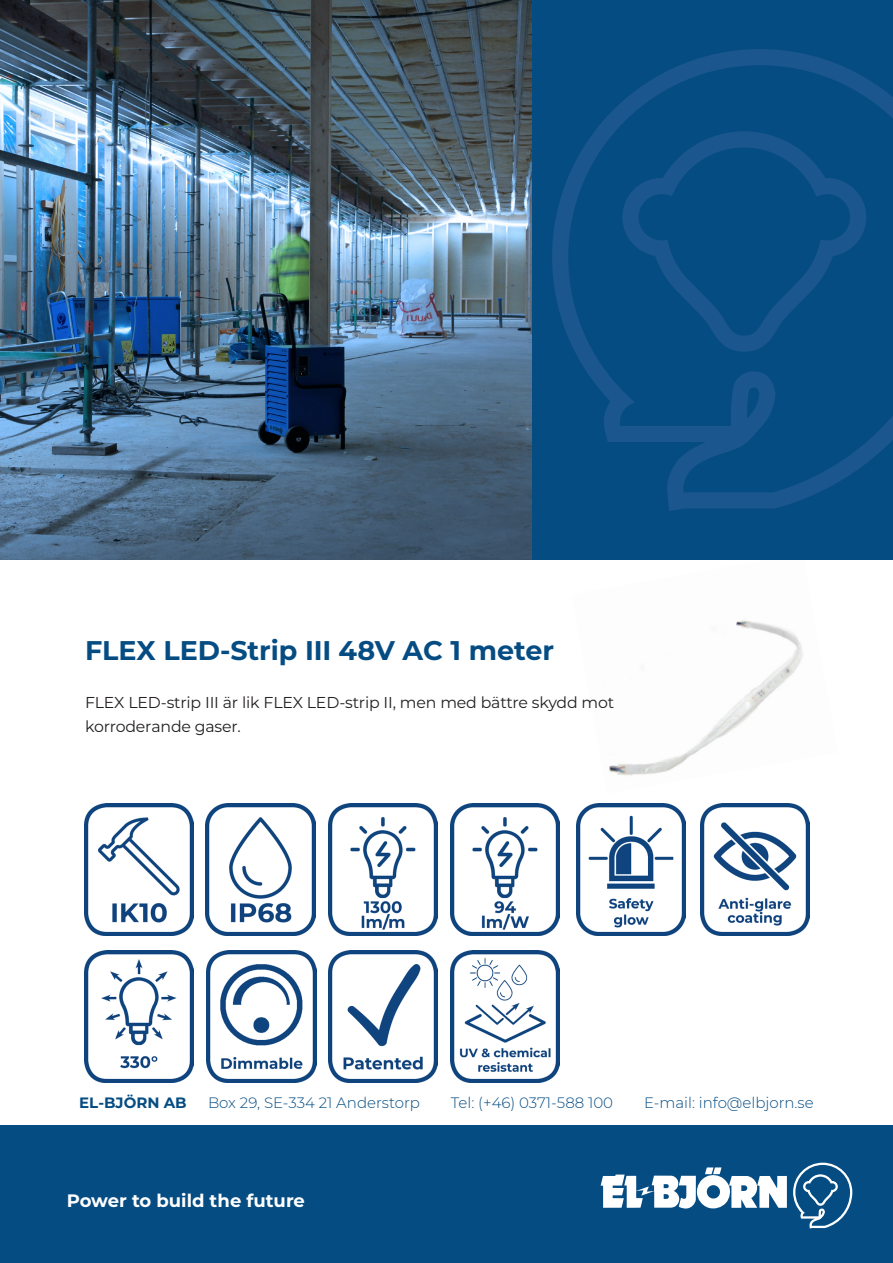
<style>
.page{position:relative;width:893px;height:1263px;background:#fff}
.page>*{position:absolute;margin:0;border:0;box-sizing:border-box;transform-origin:0 0}
.t1{font:700 27px "Montserrat";color:#054c83}
.t2{font:700 18px "Montserrat";color:#fff}
.t3{font:15.75px "Montserrat";letter-spacing:-.01em;color:#231f20}
.t4{font:300 15px "Montserrat";color:#054c83}
.t5{font:700 15px "Montserrat";color:#054c83}
</style>
<div class="page">
<div style="left:0;top:1126px;width:893px;height:137px;background:#054c83"></div>
<svg style="left:601px;top:1167px;width:186px;height:42px"></svg>
<svg style="left:793px;top:1163px;width:59px;height:65px"></svg>
<img style="left:572px;top:559px;width:266px;height:217px">
<img style="left:0;top:0;width:533px;height:559px">
<div style="left:533px;top:0;width:360px;height:559px;background:#054c83"></div>
<svg style="left:552px;top:49px;width:341px;height:462px"></svg>
<svg style="left:622px;top:131px;width:244px;height:221px"></svg>
<img style="left:85px;top:804px;width:109px;height:131px">
<img style="left:328px;top:804px;width:109px;height:131px">
<img style="left:450px;top:804px;width:110px;height:131px">
<img style="left:700px;top:804px;width:109px;height:131px">
<img style="left:206px;top:804px;width:109px;height:131px">
<img style="left:85px;top:950px;width:109px;height:132px">
<img style="left:207px;top:950px;width:109px;height:132px">
<img style="left:328px;top:950px;width:109px;height:132px">
<img style="left:450px;top:950px;width:110px;height:132px">
<img style="left:577px;top:804px;width:109px;height:131px">
<p class="t1" style="left:85px;top:631px;width:471px">FLEX LED-Strip III 48V AC 1 meter</p>
<p class="t3" style="left:85px;top:691px;width:531px">FLEX LED-strip III är lik FLEX LED-strip II, men med bättre skydd mot</p>
<p class="t3" style="left:85px;top:715px;width:157px">korroderande gaser.</p>
<p class="t5" style="left:79px;top:1092px;width:109px">EL-BJÖRN AB</p>
<p class="t4" style="left:208px;top:1093px;width:213px">Box 29, SE-334 21 Anderstorp</p>
<p class="t4" style="left:451px;top:1093px;width:164px">Tel: (+46) 0371-588 100</p>
<p class="t4" style="left:644px;top:1093px;width:171px">E-mail: info@elbjorn.se</p>
<p class="t2" style="left:67px;top:1188px;width:240px">Power to build the future</p>
</div>
